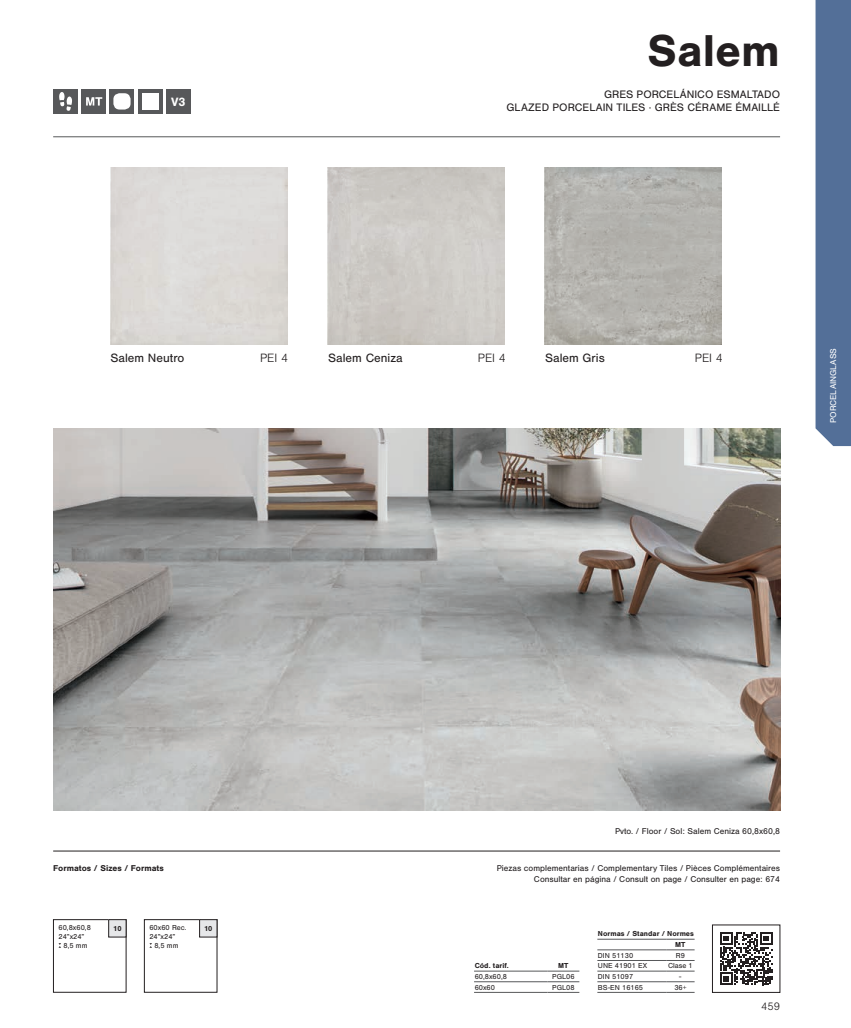
<style>
.page{position:relative;width:851px;height:1028px;background:#fff}
.page>*{position:absolute;margin:0;border:0;box-sizing:border-box;transform-origin:0 0}
.PORCELAINGLASS_PIEDRA_-_DERECHA{font:700 46.25px "Nimbus San";color:#231f20}
.MODELO_Y_COLOR_PIEZA{font:12.5px "Nimbus San";color:#231f20}
.MODELO_Y_COLOR_PIEZA-2{font:300 12.5px "Nimbus San";letter-spacing:-.005em;color:#231f20}
.t1{font:700 12.5px "Nimbus San";color:#fff}
.DESCRIPCION_FAMILIA{font:11.25px "Nimbus San";color:#231f20}
.t2{font:300 11.25px "Nimbus San";color:#231f20}
.NOTA_PIEZAS_COMPLEMENTARIAS{font:8.75px "Nimbus San";color:#231f20}
.DESCRIPCION_AMBIENTE{font:8.75px "Nimbus San";color:#231f20}
.t3{font:700 8.75px "Nimbus San";color:#231f20}
.t4{font:8.75px "Nimbus San";color:#fff}
.TABLA_PACKING{font:7.5px/9px "Nimbus San";color:#231f20}
.TABLA_PACKING-2{font:700 7.5px "Nimbus San";color:#231f20}
.FORMATO_CROQUIS{font:7.5px "Nimbus San";color:#231f20}
.NºCARAS{font:700 7.5px "Nimbus San";color:#231f20}
</style>
<div class="page">
<hr style="left:53px;top:136px;width:727px;height:1px;background:#57585a">
<hr style="left:53px;top:850px;width:727px;height:1px;background:#231f20">
<div style="left:144px;top:919px;width:73px;height:73px;border:1px solid #231f20"></div>
<div style="left:199px;top:919px;width:18px;height:18px;background:#e6e7e9"></div>
<div style="left:199px;top:919px;width:18px;height:18px;border:1px solid #231f20"></div>
<div style="left:53px;top:919px;width:73px;height:73px;border:1px solid #231f20"></div>
<div style="left:109px;top:919px;width:17px;height:18px;background:#e6e7e9"></div>
<div style="left:108px;top:919px;width:18px;height:18px;border:1px solid #231f20"></div>
<img style="left:53px;top:428px;width:727px;height:382px">
<div style="left:53px;top:89px;width:25px;height:25px;background:#57585a"></div>
<svg style="left:59px;top:92px;width:13px;height:19px"></svg>
<div style="left:81px;top:89px;width:25px;height:25px;background:#57585a"></div>
<svg style="left:86px;top:97px;width:16px;height:9px"></svg>
<div style="left:110px;top:89px;width:24px;height:25px;background:#57585a"></div>
<div style="left:113px;top:93px;width:17px;height:16px;background:#fff;border-radius:6px"></div>
<div style="left:138px;top:89px;width:24px;height:25px;background:#57585a"></div>
<div style="left:142px;top:93px;width:16px;height:16px;background:#fff"></div>
<div style="left:166px;top:89px;width:25px;height:25px;background:#57585a"></div>
<svg style="left:720px;top:932px;width:52px;height:53px"></svg>
<img style="left:327px;top:168px;width:178px;height:177px">
<img style="left:544px;top:168px;width:177px;height:177px">
<hr style="left:474px;top:970px;width:73px;height:1px;background:#57585a">
<hr style="left:474px;top:981px;width:73px;height:1px;background:#57585a">
<hr style="left:474px;top:992px;width:73px;height:1px;background:#57585a">
<hr style="left:547px;top:970px;width:32px;height:1px;background:#57585a">
<hr style="left:547px;top:981px;width:32px;height:1px;background:#57585a">
<hr style="left:547px;top:992px;width:32px;height:1px;background:#57585a">
<svg style="left:666px;top:949px;width:28px;height:1px"></svg>
<svg style="left:666px;top:960px;width:28px;height:1px"></svg>
<svg style="left:666px;top:970px;width:28px;height:1px"></svg>
<svg style="left:666px;top:981px;width:28px;height:1px"></svg>
<svg style="left:666px;top:992px;width:28px;height:1px"></svg>
<svg style="left:666px;top:939px;width:28px;height:1px"></svg>
<hr style="left:597px;top:939px;width:69px;height:1px;background:#57585a">
<hr style="left:597px;top:949px;width:69px;height:1px;background:#57585a">
<hr style="left:597px;top:960px;width:69px;height:1px;background:#57585a">
<hr style="left:597px;top:970px;width:69px;height:1px;background:#57585a">
<hr style="left:597px;top:981px;width:69px;height:1px;background:#57585a">
<hr style="left:597px;top:992px;width:69px;height:1px;background:#57585a">
<div style="left:815px;top:0;width:35px;height:446px;background:#536f98"></div>
<p class="t1" style="left:171px;top:94px;width:16px">V3</p>
<p class="PORCELAINGLASS_PIEDRA_-_DERECHA" style="left:647px;top:25px;width:134px">Salem</p>
<p class="DESCRIPCION_FAMILIA" style="left:604px;top:88px;width:177px">GRES PORCELÁNICO ESMALTADO</p>
<p class="DESCRIPCION_FAMILIA" style="left:506px;top:101px;width:275px">GLAZED PORCELAIN TILES · GRÈS CÉRAME ÉMAILLÉ</p>
<p class="MODELO_Y_COLOR_PIEZA" style="left:110px;top:351px;width:76px">Salem Neutro</p>
<p class="MODELO_Y_COLOR_PIEZA-2" style="left:260px;top:351px;width:29px">PEI 4</p>
<p class="MODELO_Y_COLOR_PIEZA" style="left:328px;top:351px;width:76px">Salem Ceniza</p>
<p class="MODELO_Y_COLOR_PIEZA-2" style="left:478px;top:351px;width:29px">PEI 4</p>
<p class="MODELO_Y_COLOR_PIEZA" style="left:545px;top:351px;width:61px">Salem Gris</p>
<p class="MODELO_Y_COLOR_PIEZA-2" style="left:694px;top:351px;width:29px">PEI 4</p>
<p class="t4" style="left:828px;top:423px;width:77px;rotate:-90deg">PORCELAINGLASS</p>
<p class="t3" style="left:53px;top:863px;width:112px">Formatos / Sizes / Formats</p>
<p class="FORMATO_CROQUIS" style="left:58px;top:923px;width:34px">60,8x60,8</p>
<p class="NºCARAS" style="left:113px;top:924px;width:10px">10</p>
<p class="FORMATO_CROQUIS" style="left:58px;top:932px;width:27px">24”x24”</p>
<p class="FORMATO_CROQUIS" style="left:63px;top:941px;width:26px">8,5 mm</p>
<p class="TABLA_PACKING" style="left:149px;top:922px;width:39px">60x60 Rec.</p>
<p class="NºCARAS" style="left:204px;top:924px;width:10px">10</p>
<p class="TABLA_PACKING" style="left:154px;top:931px;width:26px;text-indent:-5px">24”x24”<br>8,5 mm</p>
<p class="DESCRIPCION_AMBIENTE" style="left:615px;top:826px;width:166px">Pvto. / Floor / Sol: Salem Ceniza 60,8x60,8</p>
<p class="NOTA_PIEZAS_COMPLEMENTARIAS" style="left:496px;top:863px;width:285px">Piezas complementarias / Complementary Tiles / Pièces Complémentaires</p>
<p class="NOTA_PIEZAS_COMPLEMENTARIAS" style="left:534px;top:874px;width:247px">Consultar en página / Consult on page / Consulter en page: 674</p>
<p class="TABLA_PACKING-2" style="left:474px;top:961px;width:36px">Cód. tarif.</p>
<p class="TABLA_PACKING-2" style="left:558px;top:961px;width:12px">MT</p>
<p class="TABLA_PACKING" style="left:474px;top:972px;width:34px">60,8x60,8</p>
<p class="TABLA_PACKING" style="left:552px;top:972px;width:24px">PGL06</p>
<p class="TABLA_PACKING" style="left:474px;top:982px;width:22px">60x60</p>
<p class="TABLA_PACKING" style="left:552px;top:982px;width:24px">PGL08</p>
<p class="TABLA_PACKING-2" style="left:598px;top:929px;width:97px">Normas / Standar / Normes</p>
<p class="TABLA_PACKING-2" style="left:675px;top:940px;width:12px">MT</p>
<p class="TABLA_PACKING" style="left:598px;top:950px;width:37px">DIN 51130</p>
<p class="TABLA_PACKING" style="left:675px;top:950px;width:10px">R9</p>
<p class="TABLA_PACKING" style="left:598px;top:961px;width:51px">UNE 41901 EX</p>
<p class="TABLA_PACKING" style="left:668px;top:961px;width:26px">Clase 1</p>
<p class="TABLA_PACKING" style="left:598px;top:972px;width:37px">DIN 51097</p>
<p class="TABLA_PACKING" style="left:679px;top:972px;width:4px">-</p>
<p class="TABLA_PACKING" style="left:598px;top:982px;width:47px">BS-EN 16165</p>
<p class="TABLA_PACKING" style="left:674px;top:982px;width:14px">36+</p>
<p class="t2" style="left:761px;top:1000px;width:20px">459</p>
</div>
